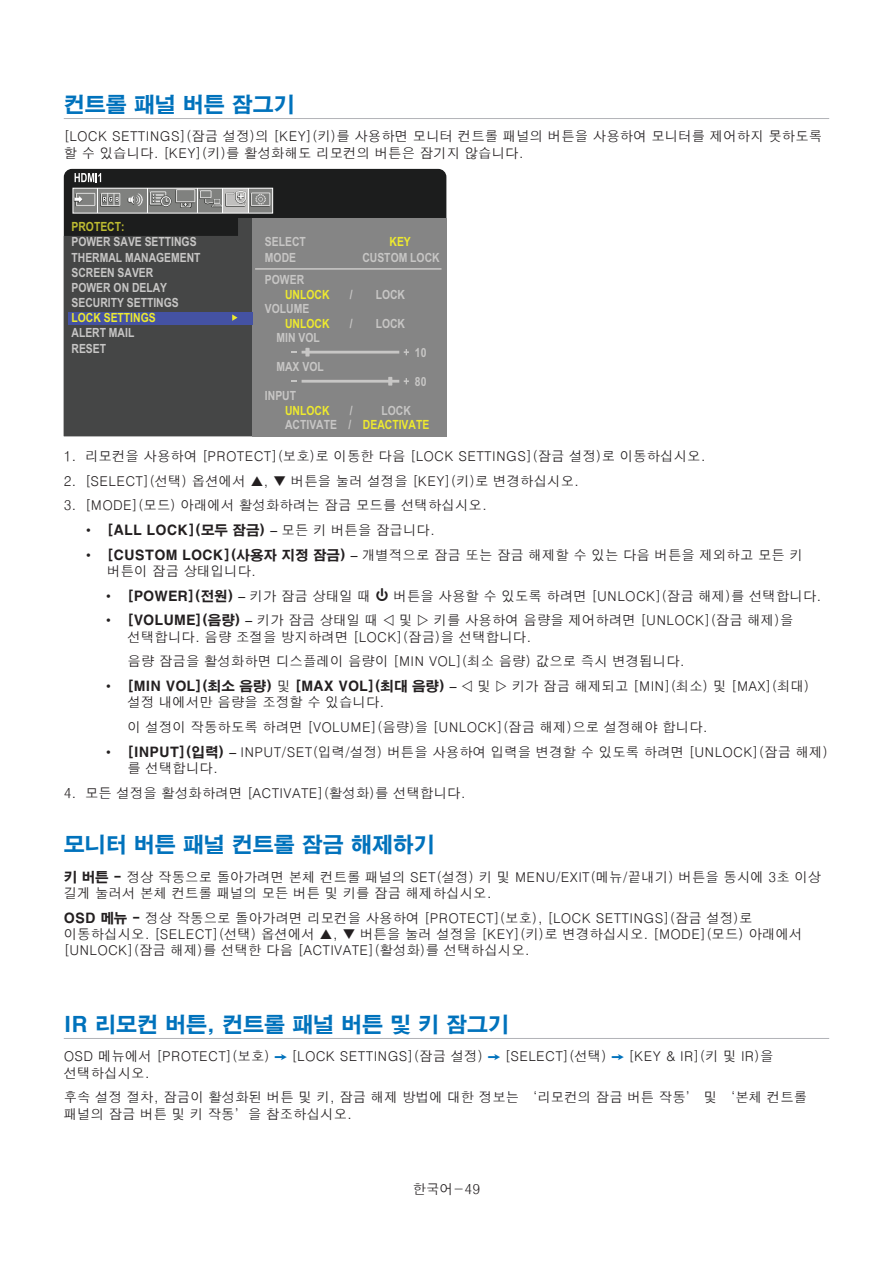
<style>
.page{position:relative;width:893px;height:1263px;background:#fff}
.page>*{position:absolute;margin:0;border:0;box-sizing:border-box;transform-origin:0 0}
.t1{font:21px "H2 gtr E";color:#0072bc}
.t2{font:13.5px/16.2px "H2 gtr M";color:#231f20}
.t3{font:13.5px "H2 gtr E";color:#231f20}
.t4{font:700 12.6px/15.1px "Arial Narrow";color:#c7c6c5}
.t5{font:700 12.6px "Arial Narrow";color:#eeea2e}
.t6{font:700 12.6px "Arial Narrow";color:#bebc31}
.s1{color:#eeea2e}
.s2{font-family:"Arial"}
.s3{font-family:"Arial Unicode MS"}
.s4{font-family:"H2 gtr M"}
.s5{font-family:"H2 gtr E"}
.s6{font-family:"Arial Unicode MS";color:#0072bc}
</style>
<div class="page">
<hr style="left:64px;top:118px;width:765px;height:1px;background:#b2b3b7">
<div style="left:64px;top:169px;width:382px;height:49px;background:#1c1d1d"></div>
<svg style="left:64px;top:218px;width:188px;height:218px;background:#414243"></svg>
<svg style="left:75px;top:173px;width:26px;height:9px"></svg>
<img style="left:75px;top:190px;width:196px;height:21px">
<svg style="left:98px;top:190px;width:1px;height:21px"></svg>
<svg style="left:123px;top:190px;width:1px;height:21px"></svg>
<svg style="left:148px;top:190px;width:1px;height:21px"></svg>
<svg style="left:173px;top:190px;width:1px;height:21px"></svg>
<svg style="left:198px;top:190px;width:1px;height:21px"></svg>
<svg style="left:223px;top:190px;width:1px;height:21px"></svg>
<svg style="left:248px;top:190px;width:1px;height:21px"></svg>
<div style="left:252px;top:218px;width:194px;height:218px;background:#858585"></div>
<hr style="left:255px;top:268px;width:186px;height:2px;background:#c7c6c5">
<div style="left:68px;top:312px;width:184px;height:12px;background:#4452a3"></div>
<svg style="left:232px;top:314px;width:6px;height:7px"></svg>
<hr style="left:302px;top:351px;width:97px;height:3px;background:#c7c6c5">
<div style="left:305px;top:348px;width:5px;height:8px;background:#c7c6c5"></div>
<svg style="left:404px;top:349px;width:5px;height:6px"></svg>
<hr style="left:302px;top:380px;width:97px;height:3px;background:#c7c6c5">
<svg style="left:388px;top:377px;width:4px;height:9px"></svg>
<svg style="left:404px;top:378px;width:5px;height:6px"></svg>
<div style="left:73px;top:188px;width:200px;height:25px;border:1px solid #fff"></div>
<hr style="left:64px;top:1038px;width:765px;height:1px;background:#b2b3b7">
<h1 class="t1" style="left:64px;top:94px;width:232px">컨트롤 패널 버튼 잠그기</h1>
<p class="t2" style="left:64px;top:129px;width:760px">[LOCK SETTINGS](잠금 설정)의 [KEY](키)를 사용하면 모니터 컨트롤 패널의 버튼을 사용하여 모니터를 제어하지 못하도록 할 수 있습니다. [KEY](키)를 활성화해도 리모컨의 버튼은 잠기지 않습니다.</p>
<p class="t6" style="left:72px;top:217px;width:55px">PROTECT:</p>
<p class="t4" style="left:72px;top:234px;width:131px">POWER SAVE SETTINGS<br>THERMAL MANAGEMENT<br>SCREEN SAVER<br>POWER ON DELAY<br>SECURITY SETTINGS</p>
<p class="t5" style="left:72px;top:308px;width:86px">LOCK SETTINGS</p>
<p class="t4" style="left:72px;top:325px;width:64px">ALERT MAIL<br>RESET</p>
<p class="t4" style="left:265px;top:234px;width:42px">SELECT</p>
<p class="t5" style="left:390px;top:232px;width:23px">KEY</p>
<p class="t4" style="left:265px;top:249px;width:33px">MODE</p>
<p class="t4" style="left:362px;top:249px;width:79px">CUSTOM LOCK</p>
<p class="t4" style="left:265px;top:272px;width:41px">POWER</p>
<p class="t5" style="left:285px;top:285px;width:46px">UNLOCK</p>
<p class="t4" style="left:350px;top:286px;width:4px">/</p>
<p class="t4" style="left:376px;top:286px;width:31px">LOCK</p>
<p class="t4" style="left:265px;top:301px;width:46px">VOLUME</p>
<p class="t5" style="left:285px;top:314px;width:46px">UNLOCK</p>
<p class="t4" style="left:350px;top:315px;width:4px">/</p>
<p class="t4" style="left:376px;top:315px;width:31px">LOCK</p>
<p class="t4" style="left:276px;top:330px;width:45px">MIN VOL</p>
<p class="t4" style="left:415px;top:344px;width:13px">10</p>
<p class="t4" style="left:276px;top:359px;width:49px">MAX VOL</p>
<p class="t4" style="left:415px;top:373px;width:13px">80</p>
<p class="t4" style="left:265px;top:388px;width:33px">INPUT</p>
<p class="t5" style="left:285px;top:401px;width:46px">UNLOCK</p>
<p class="t4" style="left:350px;top:402px;width:4px">/</p>
<p class="t4" style="left:285px;top:402px;width:146px;line-height:14.4px;text-indent:96px">LOCK<br>ACTIVATE / <span class="s1">DEACTIVATE</span></p>
<p class="t2" style="left:64px;top:448px;width:644px">1. 리모컨을 사용하여 [PROTECT](보호)로 이동한 다음 [LOCK SETTINGS](잠금 설정)로 이동하십시오.</p>
<p class="t2" style="left:64px;top:473px;width:184px">2. [SELECT](선택) 옵션에서</p>
<p class="t2" style="left:264px;top:473px;width:317px">, ❑ 버튼을 눌러 설정을 [KEY](키)로 변경하십시오.</p>
<p class="t2" style="left:64px;top:497px;width:425px">3. [MODE](모드) 아래에서 활성화하려는 잠금 모드를 선택하십시오.</p>
<p class="t3" style="left:86px;top:523px;width:351px"><span class="s2">•</span> [ALL LOCK](모두 잠금) <span class="s3">–</span> <span class="s4">모든 키 버튼을 잠급니다.</span></p>
<p class="t2" style="left:107px;top:547px;width:697px;text-indent:-21px"><span class="s2">•</span> <span class="s5">[CUSTOM LOCK](사용자 지정 잠금)</span> <span class="s3">–</span> 개별적으로 잠금 또는 잠금 해제할 수 있는 다음 버튼을 제외하고 모든 키 버튼이 잠금 상태입니다.</p>
<p class="t2" style="left:106px;top:588px;width:717px"><span class="s2">•</span> <span class="s5">[POWER](전원)</span> <span class="s3">–</span> 키가 잠금 상태일 때 ⏻ 버튼을 사용할 수 있도록 하려면 [UNLOCK](잠금 해제)를 선택합니다.</p>
<p class="t3" style="left:106px;top:614px;width:308px"><span class="s2">•</span> [VOLUME](음량) <span class="s3">–</span> <span class="s4">키가 잠금 상태일 때</span> ❖ <span class="s4">및</span></p>
<p class="t2" style="left:128px;top:612px;width:667px;text-indent:306px">키를 사용하여 음량을 제어하려면 [UNLOCK](잠금 해제)을 선택합니다. 음량 조절을 방지하려면 [LOCK](잠금)을 선택합니다.</p>
<p class="t2" style="left:128px;top:653px;width:559px">음량 잠금을 활성화하면 디스플레이 음량이 [MIN VOL](최소 음량) 값으로 즉시 변경됩니다.</p>
<p class="t3" style="left:106px;top:679px;width:386px"><span class="s2">•</span> [MIN VOL](최소 음량) <span class="s4">및</span> [MAX VOL](최대 음량) <span class="s3">–</span> ❖ <span class="s4">및</span></p>
<p class="t2" style="left:512px;top:678px;width:300px">키가 잠금 해제되고 [MIN](최소) 및 [MAX](최대)</p>
<p class="t2" style="left:128px;top:690px;width:582px;line-height:24.8px">설정 내에서만 음량을 조정할 수 있습니다.<br>이 설정이 작동하도록 하려면 [VOLUME](음량)을 [UNLOCK](잠금 해제)으로 설정해야 합니다.</p>
<p class="t2" style="left:128px;top:744px;width:702px;text-indent:-21px"><span class="s2">•</span> <span class="s5">[INPUT](입력)</span> <span class="s3">–</span> INPUT/SET(입력/설정) 버튼을 사용하여 입력을 변경할 수 있도록 하려면 [UNLOCK](잠금 해제) 를 선택합니다.</p>
<p class="t2" style="left:64px;top:785px;width:403px">4. 모든 설정을 활성화하려면 [ACTIVATE](활성화)를 선택합니다.</p>
<h1 class="t1" style="left:64px;top:834px;width:372px">모니터 버튼 패널 컨트롤 잠금 해제하기</h1>
<p class="t2" style="left:64px;top:869px;width:759px"><span class="s5">키 버튼 -</span> 정상 작동으로 돌아가려면 본체 컨트롤 패널의 SET(설정) 키 및 MENU/EXIT(메뉴/끝내기) 버튼을 동시에 3초 이상 길게 눌러서 본체 컨트롤 패널의 모든 버튼 및 키를 잠금 해제하십시오.</p>
<p class="t2" style="left:64px;top:910px;width:690px"><span class="s5">OSD 메뉴 -</span> 정상 작동으로 돌아가려면 리모컨을 사용하여 [PROTECT](보호), [LOCK SETTINGS](잠금 설정)로 이동하십시오. [SELECT](선택) 옵션에서</p>
<p class="t2" style="left:64px;top:926px;width:740px;text-indent:269px">, ❑ 버튼을 눌러 설정을 [KEY](키)로 변경하십시오. [MODE](모드) 아래에서 [UNLOCK](잠금 해제)를 선택한 다음 [ACTIVATE](활성화)를 선택하십시오.</p>
<h1 class="t1" style="left:64px;top:1014px;width:447px">IR 리모컨 버튼, 컨트롤 패널 버튼 및 키 잠그기</h1>
<p class="t2" style="left:64px;top:1048px;width:711px">OSD 메뉴에서 [PROTECT](보호) <span class="s6">➙</span> [LOCK SETTINGS](잠금 설정) <span class="s6">➙</span> [SELECT](선택) <span class="s6">➙</span> [KEY &amp; IR](키 및 IR)을 선택하십시오.</p>
<p class="t2" style="left:64px;top:1089px;width:745px">후속 설정 절차, 잠금이 활성화된 버튼 및 키, 잠금 해제 방법에 대한 정보는 ‘리모컨의 잠금 버튼 작동’ 및 ‘본체 컨트롤 패널의 잠금 버튼 및 키 작동’을 참조하십시오.</p>
<p class="t2" style="left:413px;top:1181px;width:69px">한국어-49</p>
</div>
